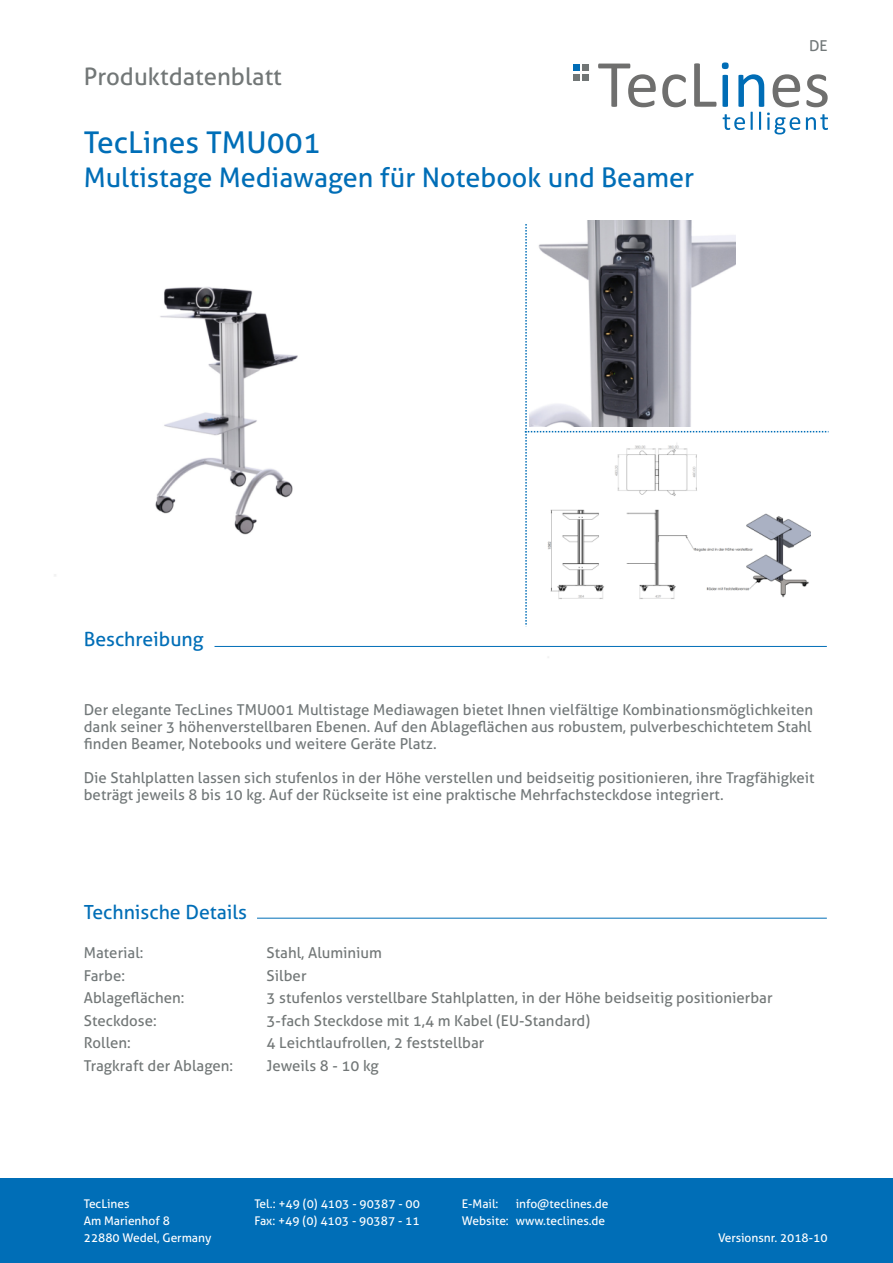
<style>
.page{position:relative;width:893px;height:1263px;background:#fff}
.page>*{position:absolute;margin:0;border:0;box-sizing:border-box;transform-origin:0 0}
.t1{font:30px "Aller";color:#006eb7}
.t2{font:27px "Aller";color:#006eb7}
.t3{font:24px "Aller";color:#727777}
.t4{font:19.5px "Aller";color:#006eb7}
.t5{font:15px/17px "Aller";color:#727879}
.t6{font:15px/22.5px "Aller";color:#727777}
.t7{font:12px "Aller";color:#fff}
</style>
<div class="page">
<div style="left:0;top:1178px;width:893px;height:85px;background:#006eb7"></div>
<svg style="left:598px;top:64px;width:58px;height:43px"></svg>
<svg style="left:662px;top:74px;width:24px;height:33px"></svg>
<svg style="left:694px;top:63px;width:22px;height:44px"></svg>
<svg style="left:806px;top:74px;width:22px;height:33px"></svg>
<svg style="left:722px;top:62px;width:78px;height:72px"></svg>
<svg style="left:806px;top:114px;width:22px;height:16px"></svg>
<div style="left:573px;top:64px;width:7px;height:6px;background:#006db6"></div>
<div style="left:582px;top:64px;width:7px;height:6px;background:#717676"></div>
<div style="left:573px;top:74px;width:7px;height:7px;background:#717676"></div>
<div style="left:582px;top:74px;width:7px;height:7px;background:#717676"></div>
<img style="left:54px;top:287px;width:244px;height:289px">
<hr style="left:215px;top:646px;width:612px;height:1px;background:#006eb7">
<hr style="left:257px;top:918px;width:570px;height:1px;background:#006eb7">
<svg style="left:525px;top:224px;width:303px;height:401px"></svg>
<h3 class="t3" style="left:84px;top:63px;width:200px">Produktdatenblatt</h3>
<h1 class="t1" style="left:84px;top:125px;width:238px">TecLines TMU001</h1>
<h2 class="t2" style="left:84px;top:162px;width:612px">Multistage Mediawagen für Notebook und Beamer</h2>
<p class="t5" style="left:809px;top:37px;width:20px">DE</p>
<h3 class="t4" style="left:84px;top:628px;width:121px">Beschreibung</h3>
<p class="t5" style="left:84px;top:701px;width:731px;text-align:justify">Der elegante TecLines TMU001 Multistage Mediawagen bietet Ihnen vielfältige Kombinationsmöglichkeiten dank seiner 3 höhenverstellbaren Ebenen. Auf den Ablageflächen aus robustem, pulverbeschichtetem Stahl finden Beamer, Notebooks und weitere Geräte Platz.</p>
<p class="t5" style="left:84px;top:769px;width:732px">Die Stahlplatten lassen sich stufenlos in der Höhe verstellen und beidseitig positionieren, ihre Tragfähigkeit beträgt jeweils 8 bis 10 kg. Auf der Rückseite ist eine praktische Mehrfachsteckdose integriert.</p>
<h3 class="t4" style="left:84px;top:900px;width:165px">Technische Details</h3>
<p class="t5" style="left:84px;top:942px;width:61px;line-height:22.5px">Material:<br>Farbe:</p>
<p class="t6" style="left:84px;top:987px;width:151px">Ablageflächen:<br>Steckdose:<br>Rollen:<br>Tragkraft der Ablagen:</p>
<p class="t6" style="left:267px;top:942px;width:507px">Stahl, Aluminium<br>Silber<br>3 stufenlos verstellbare Stahlplatten, in der Höhe beidseitig positionierbar 3-fach Steckdose mit 1,4 m Kabel (EU-Standard)<br>4 Leichtlaufrollen, 2 feststellbar<br>Jeweils 8 - 10 kg</p>
<p class="t7" style="left:84px;top:1196px;width:47px">TecLines</p>
<p class="t7" style="left:254px;top:1196px;width:167px">Tel.: +49 (0) 4103 - 90387 - 00</p>
<p class="t7" style="left:462px;top:1196px;width:38px">E-Mail:</p>
<p class="t7" style="left:516px;top:1196px;width:94px">info@teclines.de</p>
<p class="t7" style="left:84px;top:1213px;width:88px">Am Marienhof 8</p>
<p class="t7" style="left:254px;top:1213px;width:167px">Fax: +49 (0) 4103 - 90387 - 11</p>
<p class="t7" style="left:462px;top:1213px;width:145px">Website: www.teclines.de</p>
<p class="t7" style="left:84px;top:1230px;width:129px">22880 Wedel, Germany</p>
<p class="t7" style="left:718px;top:1230px;width:111px">Versionsnr. 2018-10</p>
</div>
